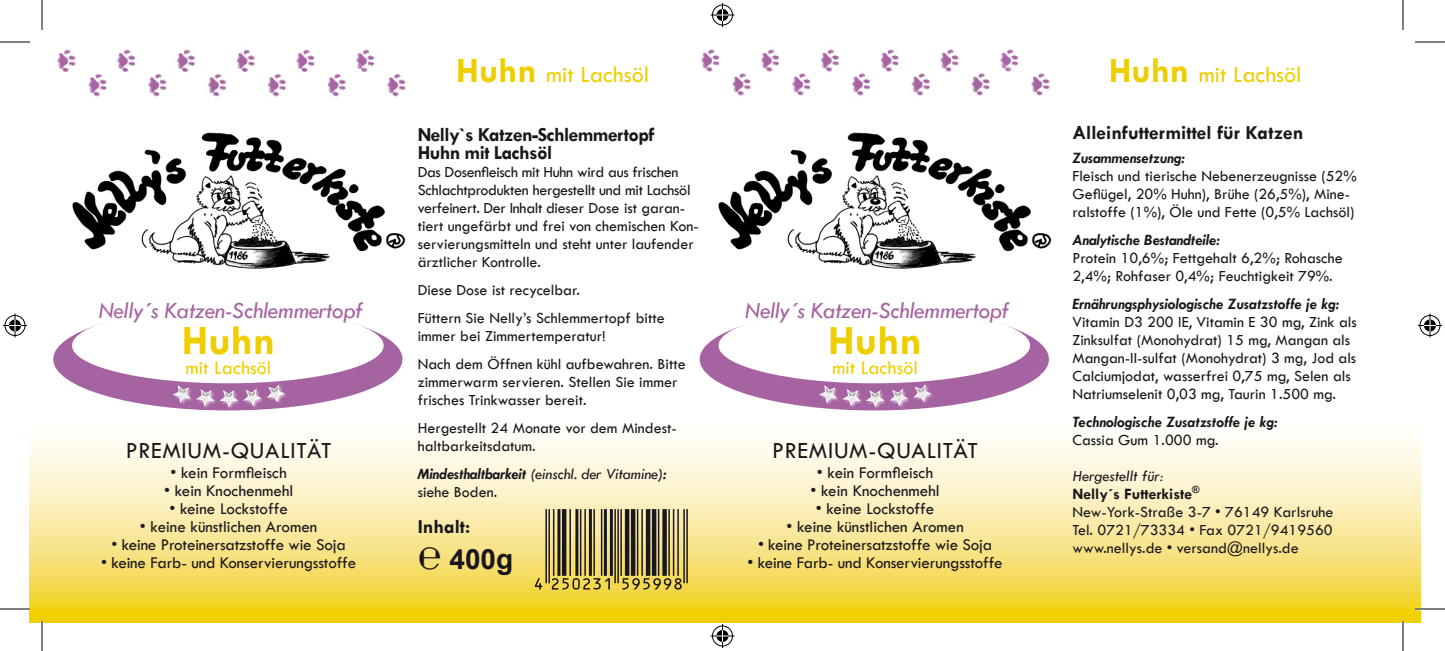
<style>
.page{position:relative;width:1445px;height:651px;background:#fff}
.page>*{position:absolute;margin:0;border:0;box-sizing:border-box;transform-origin:0 0}
.t1{font:700 42px "Tw Cen";color:#efce00}
.t2{font:700 28px "Arial";color:#1a171c}
.t3{font:italic 24px "Tw Cen";letter-spacing:-.02em;color:#a663a1}
.t4{font:24px "Tw Cen";letter-spacing:.03em;color:#1a171c}
.t5{font:24px "Tw Cen";color:#efce00}
.t6{font:700 20px "Tw Cen";letter-spacing:-.03em;color:#1a171c}
.t7{font:700 20px "Tw Cen";color:#1a171c}
.t8{font:20px "Tw Cen";color:#efce00}
.t9{font:17px "Tw Cen";letter-spacing:-.01em;color:#1a171c}
.t10{font:16px/18px "Tw Cen";color:#1a171c}
.t11{font:italic 700 16px "Tw Cen";color:#1a171c}
.t12{font:italic 16px "Tw Cen";letter-spacing:-.01em;color:#1a171c}
.t13{font:700 16px "Tw Cen";color:#1a171c}
.s1{font-weight:700;font-size:36px}
.s2{font-weight:700}
.s3{font-size:40px}
</style>
<div class="page">
<img style="left:57px;top:49px;width:349px;height:48px">
<img style="left:701px;top:49px;width:349px;height:47px">
<svg style="left:30px;top:410px;width:1390px;height:212px"></svg>
<div style="left:53px;top:308px;width:349px;height:102px;background:#a663a1;border-radius:50%"></div>
<div style="left:72px;top:308px;width:312px;height:75px;background:#fff;border-radius:50%"></div>
<div style="left:700px;top:308px;width:349px;height:102px;background:#a663a1;border-radius:50%"></div>
<div style="left:718px;top:308px;width:312px;height:75px;background:#fff;border-radius:50%"></div>
<div style="left:267px;top:385px;width:20px;height:19px;background:#fff;opacity:.8"></div>
<svg style="left:268px;top:385px;width:16px;height:16px"></svg>
<div style="left:244px;top:389px;width:21px;height:20px;background:#fff;opacity:.8"></div>
<svg style="left:244px;top:389px;width:17px;height:16px"></svg>
<div style="left:220px;top:391px;width:20px;height:19px;background:#fff;opacity:.8"></div>
<svg style="left:220px;top:391px;width:17px;height:15px"></svg>
<div style="left:196px;top:389px;width:20px;height:20px;background:#fff;opacity:.8"></div>
<svg style="left:197px;top:390px;width:16px;height:15px"></svg>
<div style="left:173px;top:386px;width:19px;height:19px;background:#fff;opacity:.8"></div>
<svg style="left:173px;top:386px;width:17px;height:16px"></svg>
<div style="left:913px;top:385px;width:21px;height:19px;background:#fff;opacity:.8"></div>
<svg style="left:914px;top:385px;width:16px;height:16px"></svg>
<div style="left:890px;top:389px;width:21px;height:20px;background:#fff;opacity:.8"></div>
<svg style="left:890px;top:389px;width:17px;height:16px"></svg>
<div style="left:867px;top:391px;width:20px;height:19px;background:#fff;opacity:.8"></div>
<svg style="left:867px;top:391px;width:16px;height:15px"></svg>
<div style="left:842px;top:389px;width:21px;height:20px;background:#fff;opacity:.8"></div>
<svg style="left:843px;top:390px;width:17px;height:15px"></svg>
<div style="left:819px;top:386px;width:20px;height:19px;background:#fff;opacity:.8"></div>
<svg style="left:819px;top:386px;width:17px;height:16px"></svg>
<img style="left:72px;top:132px;width:334px;height:137px">
<img style="left:718px;top:132px;width:334px;height:137px">
<svg style="left:535px;top:578px;width:147px;height:11px"></svg>
<hr style="left:686px;top:509px;width:2px;height:74px;background:#1a171c">
<hr style="left:683px;top:509px;width:2px;height:74px;background:#1a171c">
<hr style="left:677px;top:509px;width:2px;height:67px;background:#1a171c">
<hr style="left:673px;top:509px;width:1px;height:67px;background:#1a171c">
<hr style="left:668px;top:509px;width:2px;height:67px;background:#1a171c">
<div style="left:662px;top:509px;width:5px;height:67px;background:#1a171c"></div>
<hr style="left:658px;top:509px;width:1px;height:67px;background:#1a171c">
<hr style="left:652px;top:509px;width:4px;height:67px;background:#1a171c">
<hr style="left:646px;top:509px;width:4px;height:67px;background:#1a171c">
<hr style="left:641px;top:509px;width:2px;height:67px;background:#1a171c">
<hr style="left:637px;top:509px;width:1px;height:67px;background:#1a171c">
<hr style="left:631px;top:509px;width:4px;height:67px;background:#1a171c">
<hr style="left:625px;top:509px;width:4px;height:67px;background:#1a171c">
<hr style="left:620px;top:509px;width:2px;height:67px;background:#1a171c">
<hr style="left:617px;top:509px;width:2px;height:74px;background:#1a171c">
<hr style="left:614px;top:509px;width:2px;height:74px;background:#1a171c">
<hr style="left:610px;top:509px;width:3px;height:67px;background:#1a171c">
<hr style="left:604px;top:509px;width:3px;height:67px;background:#1a171c">
<hr style="left:601px;top:509px;width:1px;height:67px;background:#1a171c">
<hr style="left:593px;top:509px;width:2px;height:67px;background:#1a171c">
<hr style="left:589px;top:509px;width:3px;height:67px;background:#1a171c">
<hr style="left:584px;top:509px;width:2px;height:67px;background:#1a171c">
<hr style="left:580px;top:509px;width:1px;height:67px;background:#1a171c">
<hr style="left:575px;top:509px;width:3px;height:67px;background:#1a171c">
<hr style="left:569px;top:509px;width:2px;height:67px;background:#1a171c">
<hr style="left:562px;top:509px;width:4px;height:67px;background:#1a171c">
<hr style="left:557px;top:509px;width:3px;height:67px;background:#1a171c">
<hr style="left:553px;top:509px;width:1px;height:67px;background:#1a171c">
<hr style="left:548px;top:509px;width:2px;height:74px;background:#1a171c">
<hr style="left:545px;top:509px;width:2px;height:74px;background:#1a171c">
<hr style="left:1415px;top:608px;width:30px;height:2px;background:#fff">
<hr style="left:41px;top:621px;width:2px;height:30px;background:#fff">
<hr style="left:1401px;top:621px;width:3px;height:30px;background:#fff">
<hr style="left:0;top:42px;width:30px;height:1px;background:#000">
<hr style="left:1415px;top:42px;width:30px;height:1px;background:#000">
<hr style="left:0;top:609px;width:30px;height:1px;background:#000">
<hr style="left:1415px;top:609px;width:30px;height:1px;background:#000">
<hr style="left:42px;top:0;width:1px;height:30px;background:#000">
<hr style="left:42px;top:621px;width:1px;height:30px;background:#000">
<hr style="left:1402px;top:0;width:1px;height:30px;background:#000">
<hr style="left:1402px;top:621px;width:1px;height:30px;background:#000">
<svg style="left:710px;top:3px;width:24px;height:24px"></svg>
<svg style="left:710px;top:624px;width:24px;height:24px"></svg>
<svg style="left:3px;top:313px;width:24px;height:24px"></svg>
<svg style="left:1418px;top:313px;width:24px;height:24px"></svg>
<p class="t3" style="left:98px;top:296px;width:266px">Nelly´s Katzen-Schlemmertopf</p>
<p class="t1" style="left:182px;top:316px;width:95px">Huhn</p>
<p class="t8" style="left:186px;top:356px;width:87px">mit Lachsöl</p>
<p class="t4" style="left:126px;top:436px;width:207px">PREMIUM-QUALITÄT</p>
<p class="t9" style="left:170px;top:463px;width:118px">• kein Formfleisch</p>
<p class="t9" style="left:164px;top:481px;width:131px">• kein Knochenmehl</p>
<p class="t9" style="left:169px;top:499px;width:120px">• keine Lockstoffe</p>
<p class="t9" style="left:140px;top:517px;width:179px">• keine künstlichen Aromen</p>
<p class="t9" style="left:112px;top:535px;width:236px">• keine Proteinersatzstoffe wie Soja</p>
<p class="t9" style="left:101px;top:553px;width:257px">• keine Farb- und Konservierungsstoffe</p>
<p class="t5" style="left:456px;top:60px;width:194px"><span class="s1">Huhn</span> mit Lachsöl</p>
<p class="t5" style="left:1108px;top:60px;width:194px"><span class="s1">Huhn</span> mit Lachsöl</p>
<p class="t6" style="left:418px;top:123px;width:239px">Nelly`s Katzen-Schlemmertopf</p>
<p class="t6" style="left:418px;top:141px;width:136px">Huhn mit Lachsöl</p>
<p class="t10" style="left:418px;top:163px;width:283px">Das Dosenfleisch mit Huhn wird aus frischen Schlachtprodukten hergestellt und mit Lachsöl verfeinert. Der Inhalt dieser Dose ist garan&shy;tiert ungefärbt und frei von chemischen Kon&shy;servierungsmitteln und steht unter laufender ärztlicher Kontrolle.</p>
<p class="t10" style="left:418px;top:281px;width:164px">Diese Dose ist recycelbar.</p>
<p class="t10" style="left:418px;top:309px;width:248px">Füttern Sie Nelly’s Schlemmertopf bitte</p>
<p class="t10" style="left:418px;top:327px;width:189px">immer bei Zimmertemperatur!</p>
<p class="t10" style="left:418px;top:355px;width:269px">Nach dem Öffnen kühl aufbewahren. Bitte zimmerwarm servieren. Stellen Sie immer frisches Trinkwasser bereit.</p>
<p class="t10" style="left:418px;top:419px;width:260px">Hergestellt 24 Monate vor dem Mindest&shy;haltbarkeitsdatum.</p>
<p class="t12" style="left:418px;top:465px;width:250px"><span class="s2">Mindesthaltbarkeit</span> (einschl. der Vitamine)<span class="s2">:</span></p>
<p class="t10" style="left:418px;top:483px;width:81px">siehe Boden.</p>
<p class="t6" style="left:418px;top:515px;width:54px">Inhalt:</p>
<p class="t2" style="left:418px;top:541px;width:97px"><span class="s3">℮</span> 400g</p>
<p class="t3" style="left:744px;top:296px;width:266px">Nelly´s Katzen-Schlemmertopf</p>
<p class="t1" style="left:828px;top:316px;width:95px">Huhn</p>
<p class="t8" style="left:832px;top:356px;width:87px">mit Lachsöl</p>
<p class="t4" style="left:772px;top:436px;width:207px">PREMIUM-QUALITÄT</p>
<p class="t9" style="left:817px;top:463px;width:118px">• kein Formfleisch</p>
<p class="t9" style="left:810px;top:481px;width:131px">• kein Knochenmehl</p>
<p class="t9" style="left:816px;top:499px;width:120px">• keine Lockstoffe</p>
<p class="t9" style="left:786px;top:517px;width:179px">• keine künstlichen Aromen</p>
<p class="t9" style="left:758px;top:535px;width:236px">• keine Proteinersatzstoffe wie Soja</p>
<p class="t9" style="left:747px;top:553px;width:257px">• keine Farb- und Konservierungsstoffe</p>
<p class="t7" style="left:1072px;top:121px;width:232px">Alleinfuttermittel für Katzen</p>
<p class="t11" style="left:1072px;top:148px;width:114px">Zusammensetzung:</p>
<p class="t10" style="left:1072px;top:167px;width:286px">Fleisch und tierische Nebenerzeugnisse (52%<br>Geflügel, 20% Huhn), Brühe (26,5%), Mine&shy;ralstoffe (1%), Öle und Fette (0,5% Lachsöl)</p>
<p class="t11" style="left:1072px;top:230px;width:149px">Analytische Bestandteile:</p>
<p class="t10" style="left:1072px;top:249px;width:272px">Protein 10,6%; Fettgehalt 6,2%; Rohasche<br>2,4%; Rohfaser 0,4%; Feuchtigkeit 79%.</p>
<p class="t11" style="left:1072px;top:294px;width:268px">Ernährungsphysiologische Zusatzstoffe je kg:</p>
<p class="t10" style="left:1072px;top:313px;width:286px">Vitamin D3 200 IE, Vitamin E 30 mg, Zink als Zinksulfat (Monohydrat) 15 mg, Mangan als Mangan-II-sulfat (Monohydrat) 3 mg, Jod als Calciumjodat, wasserfrei 0,75 mg, Selen als Natriumselenit 0,03 mg, Taurin 1.500 mg.</p>
<p class="t11" style="left:1072px;top:412px;width:207px">Technologische Zusatzstoffe je kg:</p>
<p class="t10" style="left:1072px;top:431px;width:148px">Cassia Gum 1.000 mg.</p>
<p class="t12" style="left:1072px;top:466px;width:93px">Hergestellt für:</p>
<p class="t13" style="left:1072px;top:484px;width:129px">Nelly´s Futterkiste<sup>®</sup></p>
<p class="t10" style="left:1072px;top:503px;width:262px">New-York-Straße 3-7 • 76149 Karlsruhe</p>
<p class="t10" style="left:1072px;top:521px;width:262px">Tel. 0721/73334 • Fax 0721/9419560</p>
<p class="t10" style="left:1072px;top:539px;width:228px">www.nellys.de • versand@nellys.de</p>
</div>
